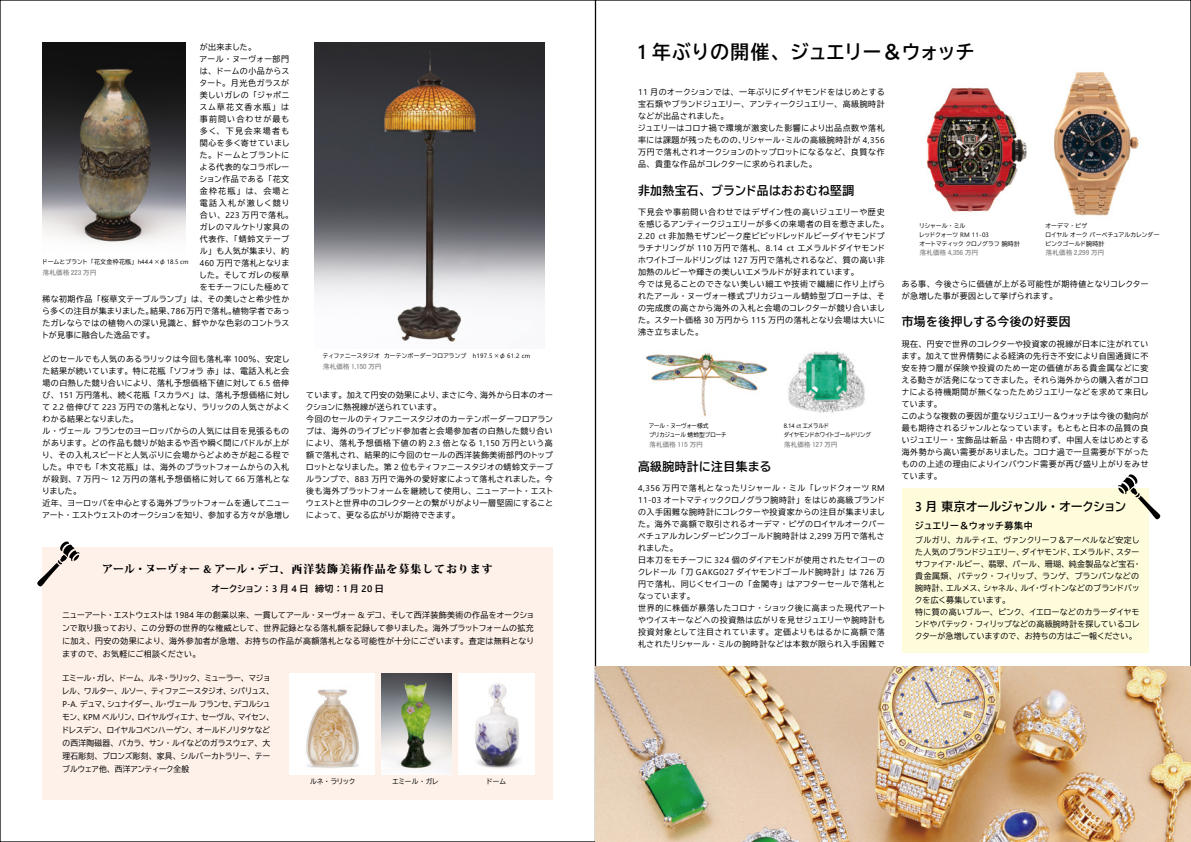
<style>
.page{position:relative;width:1191px;height:842px;background:#fff}
.page>*{position:absolute;margin:0;border:0;box-sizing:border-box;transform-origin:0 0}
.t1{font:19px "BIZ UDP Gothic Bold";letter-spacing:.08em;color:#000}
.t2{font:12px "BIZ UDP Gothic Bold";letter-spacing:.04em;color:#000}
.t3{font:800 11px "Koz Min Pro";letter-spacing:.08em;color:#000}
.t4{font:9px "BIZ UDP Gothic Bold";letter-spacing:.04em;color:#000}
.t5{font:9px "BIZ UDP Gothic Bold";letter-spacing:.08em;color:#000}
.t6{font:8px/12px "BIZ UDP Gothic";letter-spacing:.065em;color:#000}
.t7{font:8px/12px "BIZ UDP Gothic";letter-spacing:.04em;color:#000}
.t8{font:8px "BIZ UDP Gothic";letter-spacing:.045em;color:#000}
.t9{font:8px "BIZ UDP Gothic";letter-spacing:.105em;color:#000}
.t10{font:8px "BIZ UDP Gothic";letter-spacing:.085em;color:#000}
.t11{font:8px "BIZ UDP Gothic";letter-spacing:.09em;color:#000}
.t12{font:8px "BIZ UDP Gothic";letter-spacing:.15em;color:#000}
.t13{font:8px "BIZ UDP Gothic";letter-spacing:.14em;color:#000}
.t14{font:8px "BIZ UDP Gothic";letter-spacing:.165em;color:#000}
.t15{font:8px "BIZ UDP Gothic";letter-spacing:.175em;color:#000}
.t16{font:7px "MS P Gothic";letter-spacing:-.04em;color:#7d7d7d}
.t17{font:7px "BIZ UDP Gothic";letter-spacing:.04em;color:#000}
.t18{font:6.3px "Segoe UI";color:#000;scale:.95 1}
.t19{font:6px/9px "BIZ UDP Gothic";letter-spacing:.04em;color:#000}
.t20{font:6px/9px "BIZ UDP Gothic";color:#000;scale:.95 1}
.s1{font-family:"Segoe UI";font-size:8.4px}
.s2{font-family:"Segoe UI";font-size:6.3px}
.s3{font-size:7.4px}
.s4{font-family:"Times New Roman"}
.s5{font-family:"Segoe UI";font-weight:600;font-size:9.4px}
.s6{font-family:"Segoe UI";font-weight:600;font-size:20px}
.s7{font-family:"BIZ UDP Gothic";font-size:6px}
.s8{font-family:"Segoe UI";font-weight:600;font-size:12.6px}
</style>
<div class="page">
<img style="left:645px;top:352px;width:123px;height:65px">
<img style="left:788px;top:351px;width:77px;height:62px">
<img style="left:595px;top:666px;width:596px;height:176px">
<img style="left:1054px;top:72px;width:85px;height:144px">
<img style="left:926px;top:87px;width:101px;height:125px">
<img style="left:43px;top:43px;width:143px;height:201px">
<img style="left:314px;top:43px;width:230px;height:299px">
<div style="left:42px;top:547px;width:511px;height:252px;background:#fef1ea"></div>
<svg style="left:37px;top:541px;width:42px;height:45px"></svg>
<img style="left:290px;top:673px;width:84px;height:101px">
<img style="left:381px;top:673px;width:70px;height:101px">
<img style="left:458px;top:673px;width:76px;height:101px">
<div style="left:901px;top:488px;width:247px;height:165px;background:#fffcdb"></div>
<svg style="left:1118px;top:474px;width:42px;height:45px"></svg>
<p class="t6" style="left:200px;top:41px;width:54px">が出来ました。</p>
<p class="t6" style="left:200px;top:53px;width:91px">アール・ヌーヴォー部門</p>
<p class="t6" style="left:200px;top:65px;width:91px">は、ドームの小品からス</p>
<p class="t6" style="left:200px;top:77px;width:91px">タート。月光色ガラスが</p>
<p class="t6" style="left:200px;top:89px;width:91px">美しいガレの「ジャポニ</p>
<p class="t12" style="left:200px;top:103px;width:91px">スム草花文香水瓶」 は</p>
<p class="t13" style="left:200px;top:115px;width:91px">事前問い合わせが最も</p>
<p class="t14" style="left:200px;top:127px;width:91px">多く、下見会来場者も</p>
<p class="t6" style="left:200px;top:137px;width:91px">関心を多く寄せていまし</p>
<p class="t9" style="left:200px;top:151px;width:91px">た。ドームとブラントに</p>
<p class="t6" style="left:200px;top:161px;width:91px">よる代表的なコラボレー</p>
<p class="t6" style="left:200px;top:173px;width:91px">ション作品である「花文</p>
<p class="t6" style="left:200px;top:185px;width:91px">金枠花瓶」 は、会場と</p>
<p class="t15" style="left:200px;top:199px;width:91px">電話入札が激しく競り</p>
<p class="t6" style="left:200px;top:209px;width:92px">合い、 <span class="s1">223</span> 万円で落札。</p>
<p class="t10" style="left:200px;top:223px;width:91px">ガレのマルケトリ家具の</p>
<p class="t11" style="left:200px;top:235px;width:91px">代表作、「蜻蛉文テーブ</p>
<p class="t7" style="left:200px;top:245px;width:91px">ル」も人気が集まり、約</p>
<p class="t8" style="left:200px;top:259px;width:91px"><span class="s1">460</span> 万円で落札となりま</p>
<p class="t6" style="left:200px;top:269px;width:91px">した。そしてガレの桜草</p>
<p class="t6" style="left:200px;top:281px;width:91px">をモチーフにした極めて</p>
<p class="t6" style="left:43px;top:293px;width:248px">稀な初期作品「桜草文テーブルランプ」は、その美しさと希少性か</p>
<p class="t7" style="left:43px;top:305px;width:248px">ら多くの注目が集まりました。結果、<span class="s1">786</span> 万円で落札。植物学者であっ</p>
<p class="t6" style="left:43px;top:317px;width:248px">たガレならではの植物への深い見識と、鮮やかな色彩のコントラス</p>
<p class="t7" style="left:43px;top:329px;width:110px">トが見事に融合した逸品です。</p>
<p class="t6" style="left:43px;top:353px;width:248px">どのセールでも人気のあるラリックは今回も落札率 <span class="s1">100</span>％、安定した結果が続いています。特に花瓶「ソフォラ赤」は、電話入札と会場の白熱した競り合いにより、落札予想価格下値に対して <span class="s1">6.5</span> 倍伸び、 <span class="s1">151</span> 万円落札、続く花瓶「スカラベ」は、落札予想価格に対して <span class="s1">2.2</span> 倍伸びて <span class="s1">223</span> 万円での落札となり、ラリックの人気さがよくわかる結果となりました。<br>ル・ヴェールフランセのヨーロッパからの人気には目を見張るものがあります。どの作品も競りが始まるや否や瞬く間にパドルが上がり、その入札スピードと人気ぶりに会場からどよめきが起こる程でした。中でも「木文花瓶」は、海外のプラットフォームからの入札が殺到、 <span class="s1">7</span> 万円～ <span class="s1">12</span> 万円の落札予想価格に対して <span class="s1">66</span> 万落札となりました。<br>近年、ヨーロッパを中心とする海外プラットフォームを通してニューアート・エストウェストのオークションを知り、参加する方々が急増し</p>
<p class="t19" style="left:43px;top:257px;width:147px">ドームとブラント「花文金枠花瓶」 <span class="s2">h44.4</span> ×φ <span class="s2">18.5 cm</span></p>
<p class="t16" style="left:43px;top:269px;width:56px">落札価格 <span class="s3">223</span> 万円</p>
<p class="t19" style="left:323px;top:352px;width:209px">ティファニースタジオ　カーテンボーダーフロアランプ <span class="s2">h197.5</span> ×φ <span class="s2">61.2 cm</span></p>
<p class="t16" style="left:323px;top:363px;width:61px">落札価格 <span class="s3">1</span><span class="s4">,</span><span class="s3">150</span> 万円</p>
<p class="t6" style="left:306px;top:389px;width:248px">ています。加えて円安の効果により、まさに今、海外から日本のオークションに熱視線が送られています。<br>今回のセールのティファニースタジオのカーテンボーダーフロアランプは、海外のライブビッド参加者と会場参加者の白熱した競り合いにより、落札予想価格下値の約 <span class="s1">2.3</span> 倍となる <span class="s1">1,150</span> 万円という高額で落札され、結果的に今回のセールの西洋装飾美術部門のトップロットとなりました。第 <span class="s1">2</span> 位もティファニースタジオの蜻蛉文テーブルランプで、 <span class="s1">883</span> 万円で海外の愛好家によって落札されました。今後も海外プラットフォームを継続して使用し、ニューアート・エストウェストと世界中のコレクターとの繋がりがより一層堅固にすることによって、更なる広がりが期待できます。</p>
<h3 class="t3" style="left:102px;top:561px;width:392px">アール・ヌーヴォー &amp; アール・デコ、西洋装飾美術作品を募集しております</h3>
<p class="t6" style="left:62px;top:608px;width:473px;line-height:13px;text-align:justify">ニューアート・エストウェストは <span class="s1">1984</span> 年の創業以来、一貫してアール・ヌーヴォー <span class="s1">&amp;</span> デコ、そして西洋装飾美術の作品をオークションで取り扱っており、この分野の世界的な権威として、世界記録となる落札額を記録して参りました。海外プラットフォームの拡充に加え、円安の効果により、海外参加者が急増、お持ちの作品が高額落札となる可能性が十分にございます。査定は無料となりますので、お気軽にご相談ください。</p>
<p class="t6" style="left:62px;top:671px;width:210px;line-height:13px;text-align:justify">エミール・ガレ、ドーム、ルネ・ラリック、ミューラー、マジョレル、ワルター、ルソー、ティファニースタジオ、シパリュス、<span class="s1">P-A.</span> デュマ、シュナイダー、ル・ヴェールフランセ、デコルシュモン、 <span class="s1">KPM</span> ベルリン、ロイヤルヴィエナ、セーヴル、マイセン、ドレスデン、ロイヤルコペンハーゲン、オールドノリタケなどの西洋陶磁器、バカラ、サン・ルイなどのガラスウェア、大理石彫刻、ブロンズ彫刻、家具、シルバーカトラリー、テーブルウェア他、西洋アンティーク全般</p>
<p class="t4" style="left:211px;top:584px;width:174px">オークション：<span class="s5">3</span>月<span class="s5">4</span>日　締切：<span class="s5">1</span>月<span class="s5">20</span>日</p>
<p class="t17" style="left:310px;top:778px;width:47px">ルネ・ラリック</p>
<p class="t17" style="left:392px;top:778px;width:48px">エミール・ガレ</p>
<p class="t17" style="left:487px;top:778px;width:20px">ドーム</p>
<h1 class="t1" style="left:638px;top:42px;width:337px"><span class="s6">1</span> 年ぶりの開催、ジュエリー＆ウォッチ</h1>
<p class="t6" style="left:638px;top:86px;width:248px"><span class="s1">11</span> 月のオークションでは、一年ぶりにダイヤモンドをはじめとする宝石類やブランドジュエリー、アンティークジュエリー、高級腕時計などが出品されました。<br>ジュエリーはコロナ禍で環境が激変した影響により出品点数や落札率には課題が残ったものの、リシャール・ミルの高級腕時計が <span class="s1">4,356</span>万円で落札されオークションのトップロットになるなど、良質な作品、貴重な作品がコレクターに求められました。</p>
<h2 class="t2" style="left:638px;top:184px;width:226px">非加熱宝石、ブランド品はおおむね堅調　</h2>
<p class="t6" style="left:638px;top:206px;width:249px">下見会や事前問い合わせではデザイン性の高いジュエリーや歴史を感じるアンティークジュエリーが多くの来場者の目を惹きました。<span class="s1">2.20 ct</span> 非加熱モザンビーク産ビビッドレッドルビーダイヤモンドプラチナリングが <span class="s1">110</span> 万円で落札、 <span class="s1">8.14 ct</span> エメラルドダイヤモンドホワイトゴールドリングは <span class="s1">127</span> 万円で落札されるなど、質の高い非加熱のルビーや輝きの美しいエメラルドが好まれています。<br>今では見ることのできない美しい細工や技術で繊細に作り上げられたアール・ヌーヴォー様式プリカジュール蜻蛉型ブローチは、その完成度の高さから海外の入札と会場のコレクターが競り合いました。スタート価格 <span class="s1">30</span> 万円から <span class="s1">115</span> 万円の落札となり会場は大いに沸き立ちました。</p>
<p class="t20" style="left:649px;top:421px;width:83px">アール・ヌーヴォー様式<br>プリカジュール蜻蛉型ブローチ</p>
<p class="t16" style="left:649px;top:441px;width:56px">落札価格 <span class="s3">115</span> 万円</p>
<p class="t18" style="left:783px;top:420px;width:49px">8.14 ct <span class="s7">エメラルド</span></p>
<p class="t20" style="left:783px;top:430px;width:93px">ダイヤモンドホワイトゴールドリング</p>
<p class="t16" style="left:783px;top:441px;width:56px">落札価格 <span class="s3">127</span> 万円</p>
<h2 class="t2" style="left:638px;top:460px;width:135px">高級腕時計に注目集まる</h2>
<p class="t6" style="left:638px;top:482px;width:248px"><span class="s1">4,356</span> 万円で落札となったリシャール・ミル「レッドクォーツ <span class="s1">RM<br>11-03</span> オートマティッククロノグラフ腕時計」をはじめ高級ブランドの入手困難な腕時計にコレクターや投資家からの注目が集まりました。海外で高額で取引されるオーデマ・ピゲのロイヤルオークパーペチュアルカレンダーピンクゴールド腕時計は <span class="s1">2,299</span> 万円で落札されました。<br>日本刀をモチーフに <span class="s1">324</span> 個のダイアモンドが使用されたセイコーのクレドール「刀 <span class="s1">GAKG027</span> ダイヤモンドゴールド腕時計」は <span class="s1">726</span> 万円で落札、同じくセイコーの「金閣寺」はアフターセールで落札となっています。<br>世界的に株価が暴落したコロナ・ショック後に高まった現代アートやウイスキーなどへの投資熱は広がりを見せジュエリーや腕時計も投資対象として注目されています。定価よりもはるかに高額で落札されたリシャール・ミルの腕時計などは本数が限られ入手困難で</p>
<p class="t19" style="left:919px;top:221px;width:102px">リシャール・ミル<br>レッドクォーツ <span class="s2">RM 11-03<br></span>オートマティッククロノグラフ腕時計</p>
<p class="t16" style="left:919px;top:249px;width:61px">落札価格 <span class="s3">4</span><span class="s4">,</span><span class="s3">356</span> 万円</p>
<p class="t19" style="left:1045px;top:221px;width:115px">オーデマ・ピゲ<br>ロイヤルオークパーペチュアルカレンダーピンクゴールド腕時計</p>
<p class="t16" style="left:1045px;top:249px;width:61px">落札価格 <span class="s3">2</span><span class="s4">,</span><span class="s3">299</span> 万円</p>
<p class="t6" style="left:901px;top:277px;width:248px">ある事、今後さらに価値が上がる可能性が期待値となりコレクターが急増した事が要因として挙げられます。</p>
<h2 class="t2" style="left:901px;top:315px;width:170px">市場を後押しする今後の好要因</h2>
<p class="t6" style="left:901px;top:337px;width:248px">現在、円安で世界のコレクターや投資家の視線が日本に注がれています。加えて世界情勢による経済の先行き不安により自国通貨に不安を持つ層が保険や投資のため一定の価値がある貴金属などに変える動きが活発になってきました。それら海外からの購入者がコロナによる待機期間が無くなったためジュエリーなどを求めて来日しています。<br>このような複数の要因が重なりジュエリー＆ウォッチは今後の動向が最も期待されるジャンルとなっています。もともと日本の品質の良いジュエリー・宝飾品は新品・中古問わず、中国人をはじめとする海外勢から高い需要がありました。コロナ過で一旦需要が下がったものの上述の理由によりインバウンド需要が再び盛り上がりをみせています。</p>
<h2 class="t2" style="left:915px;top:500px;width:212px"><span class="s8">3</span> 月東京オールジャンル・オークション</h2>
<p class="t5" style="left:915px;top:521px;width:119px">ジュエリー＆ウォッチ募集中</p>
<p class="t7" style="left:915px;top:534px;width:225px">ブルガリ、カルティエ、ヴァンクリーフ＆アーペルなど安定した人気のブランドジュエリー、ダイヤモンド、エメラルド、スターサファイア・ルビー、翡翠、パール、珊瑚、純金製品など宝石・貴金属類、パテック・フィリップ、ランゲ、ブランパンなどの腕時計、エルメス、シャネル、ルイ・ヴィトンなどのブランドバックを広く募集しています。<br>特に質の高いブルー、ピンク、イエローなどのカラーダイヤモンドやパテック・フィリップなどの高級腕時計を探しているコレクターが急増していますので、お持ちの方はご一報ください。</p>
</div>
